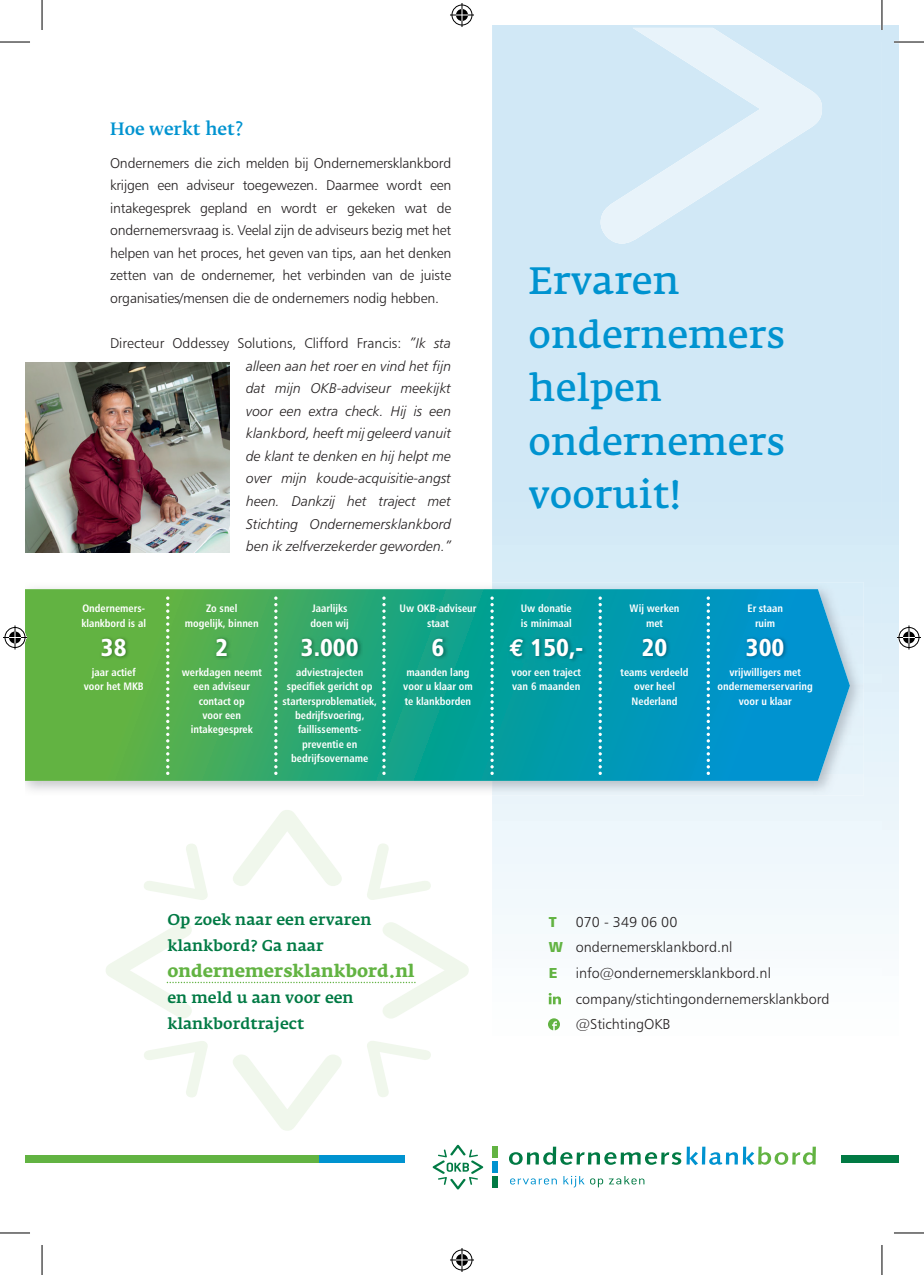
<style>
.page{position:relative;width:924px;height:1275px;background:#fff}
.page>*{position:absolute;margin:0;border:0;box-sizing:border-box;transform-origin:0 0}
.t1{font:37.8px/53.6px "Fedra Serif A Pro";color:#0093d0}
.t2{font:24.4px "Humanist 777 BT Black Condensed B";color:#fff}
.t3{font:700 17.4px "Fedra Serif A Pro";color:#62b342}
.t4{font:500 17px "Fedra Serif B Pro";color:#0093d0}
.t5{font:500 15.4px/26.2px "Fedra Serif A Pro";color:#017a44}
.t6{font:14.4px/25.6px "Humanist 777 BT Light B";color:#231f20}
.t7{font:14.4px "Humanist 777 BT Black B";color:#62b342}
.t8{font:14px/22.6px "Humanist 777 BT Light B";letter-spacing:-.01em;color:#231f20;text-align:justify}
.t9{font:14px/22.6px "Humanist 777 BT Light Italic B";color:#231f20;text-align:justify}
.t10{font:10.8px/14.4px "Humanist 777 BT Bold Condensed B";color:#fff;text-align:center}
.s1{font-family:"Humanist 777 BT Light Italic B"}
.s2{font-family:"Euro Mono";font-weight:700}
.s3{font-family:"Humanist 777 BT Black B";color:#62b342}
</style>
<div class="page">
<svg style="left:492px;top:25px;width:406px;height:909px;background:#d8ebf7"></svg>
<svg style="left:492px;top:42px;width:389px;height:989px"></svg>
<svg style="left:600px;top:28px;width:222px;height:216px;background:#d8ebf7"></svg>
<img style="left:25px;top:582px;width:838px;height:213px">
<svg style="left:25px;top:589px;width:824px;height:192px;background:#27a48a"></svg>
<img style="left:100px;top:636px;width:30px;height:23px">
<img style="left:214px;top:635px;width:17px;height:24px">
<img style="left:744px;top:636px;width:43px;height:23px">
<img style="left:640px;top:635px;width:30px;height:24px">
<img style="left:430px;top:636px;width:18px;height:23px">
<img style="left:507px;top:636px;width:79px;height:26px">
<svg style="left:166px;top:596px;width:3px;height:179px"></svg>
<svg style="left:274px;top:596px;width:3px;height:179px"></svg>
<svg style="left:382px;top:596px;width:3px;height:179px"></svg>
<svg style="left:490px;top:596px;width:3px;height:179px"></svg>
<svg style="left:598px;top:596px;width:3px;height:179px"></svg>
<svg style="left:706px;top:596px;width:3px;height:179px"></svg>
<img style="left:299px;top:636px;width:63px;height:23px">
<div style="left:25px;top:1154px;width:294px;height:8px;background:#62b342"></div>
<div style="left:319px;top:1154px;width:287px;height:8px;background:#0093d0"></div>
<div style="left:606px;top:1154px;width:292px;height:8px;background:#017a44"></div>
<div style="left:405px;top:1139px;width:435px;height:37px;background:#fff"></div>
<svg style="left:510px;top:1178px;width:46px;height:6px"></svg>
<svg style="left:563px;top:1175px;width:21px;height:12px"></svg>
<svg style="left:590px;top:1176px;width:54px;height:11px"></svg>
<svg style="left:509px;top:1146px;width:188px;height:19px"></svg>
<svg style="left:701px;top:1146px;width:4px;height:18px"></svg>
<svg style="left:709px;top:1146px;width:106px;height:19px"></svg>
<svg style="left:432px;top:1144px;width:51px;height:45px"></svg>
<div style="left:491px;top:1146px;width:6px;height:12px;background:#62b342"></div>
<div style="left:491px;top:1161px;width:6px;height:11px;background:#0093d0"></div>
<div style="left:491px;top:1176px;width:6px;height:11px;background:#017a44"></div>
<svg style="left:233px;top:810px;width:108px;height:76px"></svg>
<svg style="left:233px;top:1055px;width:108px;height:75px"></svg>
<svg style="left:144px;top:844px;width:64px;height:56px"></svg>
<svg style="left:367px;top:843px;width:64px;height:57px"></svg>
<svg style="left:144px;top:1041px;width:64px;height:56px"></svg>
<svg style="left:367px;top:1041px;width:64px;height:56px"></svg>
<svg style="left:106px;top:922px;width:362px;height:96px"></svg>
<svg style="left:548px;top:993px;width:12px;height:11px"></svg>
<svg style="left:547px;top:1018px;width:12px;height:12px"></svg>
<img style="left:25px;top:362px;width:204px;height:190px">
<hr style="left:893px;top:41px;width:30px;height:2px;background:#fff">
<hr style="left:880px;top:0;width:2px;height:30px;background:#fff">
<hr style="left:0;top:42px;width:30px;height:1px;background:#000">
<hr style="left:893px;top:42px;width:30px;height:1px;background:#000">
<hr style="left:0;top:1232px;width:30px;height:1px;background:#000">
<hr style="left:893px;top:1232px;width:30px;height:1px;background:#000">
<hr style="left:42px;top:0;width:1px;height:30px;background:#000">
<hr style="left:42px;top:1245px;width:1px;height:30px;background:#000">
<hr style="left:881px;top:0;width:1px;height:30px;background:#000">
<hr style="left:881px;top:1245px;width:1px;height:30px;background:#000">
<svg style="left:450px;top:3px;width:24px;height:24px"></svg>
<svg style="left:450px;top:1248px;width:24px;height:24px"></svg>
<svg style="left:3px;top:625px;width:24px;height:24px"></svg>
<svg style="left:896px;top:625px;width:24px;height:24px"></svg>
<h3 class="t4" style="left:110px;top:119px;width:134px">Hoe werkt het?</h3>
<p class="t8" style="left:110px;top:151px;width:342px">Ondernemers die zich melden bij Ondernemersklankbord krijgen een adviseur toegewezen. Daarmee wordt een intakegesprek gepland en wordt er gekeken wat de ondernemersvraag is. Veelal zijn de adviseurs bezig met het helpen van het proces, het geven van tips, aan het denken zetten van de ondernemer, het verbinden van de juiste organisaties/mensen die de ondernemers nodig hebben.</p>
<p class="t8" style="left:110px;top:332px;width:342px">Directeur Oddessey Solutions, Clifford Francis: <span class="s1">”Ik sta</span></p>
<p class="t9" style="left:246px;top:354px;width:206px">alleen aan het roer en vind het fijn dat mijn OKB-adviseur meekijkt voor een extra check. Hij is een klankbord, heeft mij geleerd vanuit de klant te denken en hij helpt me over mijn koude-acquisitie-angst heen. Dankzij het traject met Stichting Ondernemersklankbord ben ik zelfverzekerder geworden.”</p>
<p class="t10" style="left:81px;top:601px;width:66px;text-align:left">Ondernemers&shy;klankbord is al</p>
<h2 class="t2" style="left:101px;top:631px;width:22px">38</h2>
<p class="t10" style="left:84px;top:664px;width:61px">jaar actief voor het MKB</p>
<p class="t10" style="left:185px;top:601px;width:75px">Zo snel mogelijk, binnen</p>
<h2 class="t2" style="left:215px;top:631px;width:14px">2</h2>
<p class="t10" style="left:182px;top:664px;width:82px">werkdagen neemt een adviseur contact op<br>voor een intakegesprek</p>
<p class="t10" style="left:310px;top:601px;width:40px;text-align:left">Jaarlijks doen wij</p>
<h2 class="t2" style="left:301px;top:631px;width:59px">3.000</h2>
<p class="t10" style="left:282px;top:664px;width:96px">adviestrajecten specifiek gericht op startersproblematiek, bedrijfsvoering, faillissements&shy;preventie en bedrijfsovername</p>
<p class="t10" style="left:399px;top:601px;width:78px">Uw OKB-adviseur staat</p>
<h2 class="t2" style="left:431px;top:631px;width:9px">6</h2>
<p class="t10" style="left:403px;top:664px;width:71px;text-align:left">maanden lang voor u klaar om te klankborden</p>
<h1 class="t1" style="left:528px;top:254px;width:258px">Ervaren ondernemers helpen ondernemers vooruit!</h1>
<p class="t10" style="left:520px;top:601px;width:53px;text-align:left">Uw donatie is minimaal</p>
<h2 class="t2" style="left:509px;top:631px;width:75px"><span class="s2">€</span> 150,-</h2>
<p class="t10" style="left:511px;top:664px;width:71px;text-align:left">voor een traject van 6 maanden</p>
<p class="t10" style="left:629px;top:601px;width:51px">Wij werken met</p>
<h2 class="t2" style="left:641px;top:631px;width:27px">20</h2>
<p class="t10" style="left:620px;top:664px;width:69px">teams verdeeld over heel<br>Nederland</p>
<p class="t10" style="left:747px;top:601px;width:37px">Er staan ruim</p>
<h2 class="t2" style="left:745px;top:631px;width:40px">300</h2>
<p class="t10" style="left:717px;top:664px;width:97px">vrijwilligers met ondernemerservaring voor u klaar</p>
<h3 class="t5" style="left:167px;top:906px;width:205px">Op zoek naar een ervaren klankbord? Ga naar</h3>
<h3 class="t3" style="left:167px;top:960px;width:248px">ondernemersklankbord.nl</h3>
<h3 class="t5" style="left:167px;top:984px;width:188px">en meld u aan voor een klankbordtraject</h3>
<h3 class="t6" style="left:548px;top:908px;width:185px;text-indent:27px">070 - 349 06 00<br><span class="s3">W</span> ondernemersklankbord.nl</h3>
<h3 class="t7" style="left:548px;top:963px;width:10px">E</h3>
<h3 class="t6" style="left:575px;top:960px;width:255px">info@ondernemersklankbord.nl company/stichtingondernemersklankbord @StichtingOKB</h3>
<h3 class="t7" style="left:548px;top:912px;width:9px">T</h3>
</div>
